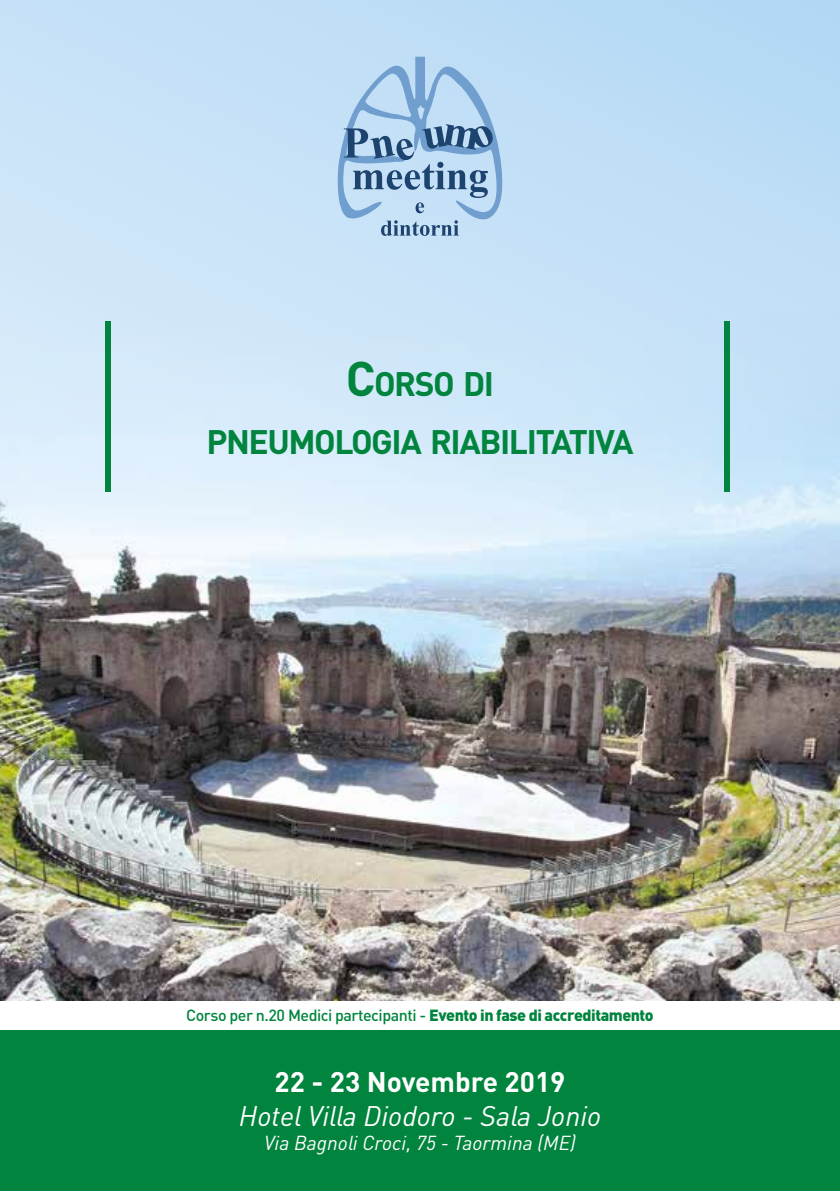
<style>
.page{position:relative;width:840px;height:1191px;background:#fff}
.page>*{position:absolute;margin:0;border:0;box-sizing:border-box;transform-origin:0 0}
.t1{font:700 33.6px/57.6px "DIN Pro";letter-spacing:-.045em;color:#00843e;text-align:center}
.t2{font:italic 28px "DIN Pro";color:#fff}
.t3{font:700 28px "DIN Pro";color:#fff}
.t4{font:italic 20px "DIN Pro";color:#fff}
.t5{font:500 16px "DIN Pro";letter-spacing:-.03em;color:#00843e}
.s1{font-size:48px}
.s2{font-weight:900}
</style>
<div class="page">
<img style="left:0;top:0;width:839px;height:1001px">
<div style="left:0;top:1029px;width:839px;height:162px;background:#00843e"></div>
<div style="left:105px;top:321px;width:6px;height:171px;background:#00843e"></div>
<div style="left:723px;top:321px;width:6px;height:171px;background:#00843e"></div>
<svg style="left:335px;top:57px;width:177px;height:179px;background:#a3c3e0"></svg>
<h1 class="t1" style="left:206px;top:351px;width:428px"><span class="s1">C</span>ORSO DI<br>PNEUMOLOGIA RIABILITATIVA</h1>
<p class="t5" style="left:186px;top:1002px;width:468px">Corso per n.20 Medici partecipanti - <span class="s2">Evento in fase di accreditamento</span></p>
<h2 class="t3" style="left:274px;top:1058px;width:292px">22 - 23 Novembre 2019</h2>
<h2 class="t2" style="left:239px;top:1093px;width:363px">Hotel Villa Diodoro - Sala Jonio</h2>
<p class="t4" style="left:264px;top:1126px;width:313px">Via Bagnoli Croci, 75 - Taormina (ME)</p>
</div>
